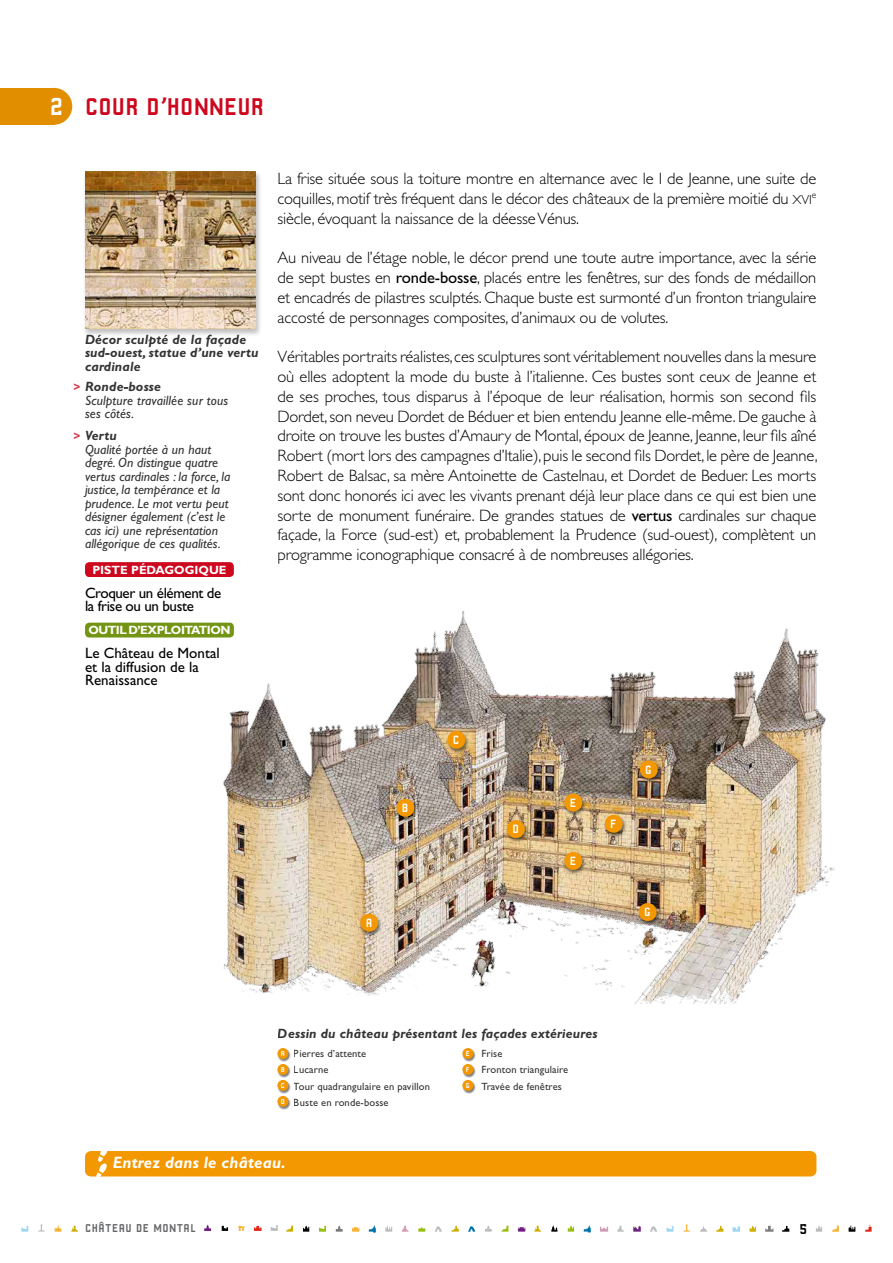
<style>
.page{position:relative;width:893px;height:1263px;background:#fff}
.page>*{position:absolute;margin:0;border:0;box-sizing:border-box;transform-origin:0 0}
.t1{font:25.5px "Robust CMN";letter-spacing:.01em;color:#cd071e}
.t2{font:300 16.5px/19.8px "Gill Sans";letter-spacing:-.01em;color:#000;text-align:justify}
.t3{font:italic 700 16.5px "Gill Sans";letter-spacing:.01em;color:#fff}
.t4{font:15px/13.5px "Gill Sans";color:#000}
.t5{font:15px/13.5px "Gill Sans";letter-spacing:-.025em;color:#000}
.t6{font:15px "Robust CMN";color:#000}
.t7{font:italic 13.5px/13.5px "Gill Sans";color:#000}
.t8{font:italic 700 13.5px/13.5px "Gill Sans";letter-spacing:.01em;color:#000}
.t9{font:12.6px "Robust CMN";color:#fff}
.t10{font:700 12px "Gill Sans";letter-spacing:-.04em;color:#fff}
.t11{font:700 12px "Gill Sans";color:#fff}
.t12{font:12px "Robust CMN";letter-spacing:.04em;color:#646567}
.t13{font:700 12px "Gill Sans";color:#cd071e}
.t14{font:10.5px/16.5px "Gill Sans";letter-spacing:.01em;color:#000}
.t15{font:7.65px/15.9px "Robust CMN";color:#fff;text-align:justify}
.s1{font-size:25.95px;color:#fff}
.s2{font-family:"Gill Sans Light SC800";font-weight:400;font-size:13.2px}
.s3{font-weight:400}
</style>
<div class="page">
<svg style="left:402px;top:1226px;width:7px;height:6px"></svg>
<svg style="left:286px;top:1225px;width:7px;height:7px"></svg>
<svg style="left:303px;top:1225px;width:6px;height:7px"></svg>
<svg style="left:352px;top:1227px;width:7px;height:5px"></svg>
<svg style="left:319px;top:1226px;width:7px;height:6px"></svg>
<svg style="left:832px;top:1225px;width:7px;height:7px"></svg>
<svg style="left:716px;top:1226px;width:7px;height:6px"></svg>
<svg style="left:865px;top:1224px;width:7px;height:8px"></svg>
<svg style="left:666px;top:1226px;width:8px;height:6px"></svg>
<svg style="left:732px;top:1225px;width:8px;height:7px"></svg>
<svg style="left:749px;top:1225px;width:7px;height:7px"></svg>
<svg style="left:849px;top:1225px;width:6px;height:7px"></svg>
<svg style="left:71px;top:1226px;width:7px;height:6px"></svg>
<svg style="left:55px;top:1225px;width:7px;height:7px"></svg>
<svg style="left:21px;top:1226px;width:7px;height:6px"></svg>
<svg style="left:568px;top:1225px;width:6px;height:6px"></svg>
<svg style="left:502px;top:1225px;width:6px;height:6px"></svg>
<svg style="left:518px;top:1227px;width:7px;height:4px"></svg>
<svg style="left:468px;top:1226px;width:7px;height:5px"></svg>
<svg style="left:633px;top:1225px;width:8px;height:6px"></svg>
<svg style="left:551px;top:1225px;width:6px;height:6px"></svg>
<svg style="left:451px;top:1226px;width:8px;height:5px"></svg>
<svg style="left:369px;top:1225px;width:7px;height:8px"></svg>
<svg style="left:584px;top:1225px;width:7px;height:8px"></svg>
<svg style="left:418px;top:1227px;width:7px;height:5px"></svg>
<svg style="left:684px;top:1223px;width:6px;height:9px"></svg>
<svg style="left:600px;top:1226px;width:8px;height:5px"></svg>
<svg style="left:534px;top:1226px;width:7px;height:5px"></svg>
<svg style="left:782px;top:1226px;width:7px;height:6px"></svg>
<svg style="left:336px;top:1225px;width:7px;height:7px"></svg>
<svg style="left:765px;top:1224px;width:8px;height:8px"></svg>
<svg style="left:385px;top:1225px;width:7px;height:7px"></svg>
<svg style="left:435px;top:1226px;width:7px;height:6px"></svg>
<svg style="left:700px;top:1225px;width:7px;height:7px"></svg>
<svg style="left:816px;top:1226px;width:6px;height:6px"></svg>
<svg style="left:485px;top:1225px;width:7px;height:6px"></svg>
<svg style="left:617px;top:1226px;width:7px;height:5px"></svg>
<svg style="left:650px;top:1226px;width:7px;height:5px"></svg>
<svg style="left:38px;top:1224px;width:7px;height:7px"></svg>
<svg style="left:222px;top:1226px;width:6px;height:5px"></svg>
<svg style="left:238px;top:1226px;width:7px;height:5px"></svg>
<svg style="left:254px;top:1225px;width:8px;height:6px"></svg>
<svg style="left:271px;top:1225px;width:7px;height:6px"></svg>
<div style="left:85px;top:1151px;width:731px;height:25px;background:#f39800;border-radius:6px"></div>
<svg style="left:95px;top:1151px;width:13px;height:26px"></svg>
<svg style="left:204px;top:1224px;width:7px;height:7px"></svg>
<div style="left:0;top:88px;width:54px;height:37px;background:#e18e00"></div>
<div style="left:35px;top:88px;width:37px;height:37px;background:#e18e00;border-radius:50%"></div>
<div style="left:85px;top:562px;width:149px;height:15px;background:#cd071e;border-radius:4px"></div>
<img style="left:176px;top:611px;width:659px;height:393px">
<div style="left:82px;top:170px;width:180px;height:167px;background:#000;opacity:.25"></div>
<img style="left:85px;top:171px;width:170px;height:157px">
<div style="left:395px;top:798px;width:24px;height:24px;background:#000;opacity:.5"></div>
<svg style="left:395px;top:798px;width:20px;height:20px"></svg>
<div style="left:446px;top:730px;width:24px;height:24px;background:#000;opacity:.5"></div>
<svg style="left:447px;top:730px;width:19px;height:20px"></svg>
<div style="left:359px;top:913px;width:24px;height:24px;background:#000;opacity:.5"></div>
<svg style="left:359px;top:913px;width:20px;height:19px"></svg>
<div style="left:637px;top:903px;width:24px;height:23px;background:#000;opacity:.5"></div>
<svg style="left:638px;top:902px;width:20px;height:20px"></svg>
<div style="left:638px;top:760px;width:24px;height:24px;background:#000;opacity:.5"></div>
<svg style="left:639px;top:760px;width:20px;height:19px"></svg>
<div style="left:563px;top:793px;width:24px;height:24px;background:#000;opacity:.5"></div>
<svg style="left:563px;top:793px;width:20px;height:19px"></svg>
<div style="left:563px;top:851px;width:24px;height:24px;background:#000;opacity:.5"></div>
<svg style="left:563px;top:851px;width:20px;height:20px"></svg>
<div style="left:505px;top:820px;width:24px;height:23px;background:#000;opacity:.5"></div>
<svg style="left:506px;top:819px;width:20px;height:20px"></svg>
<div style="left:603px;top:814px;width:24px;height:24px;background:#000;opacity:.5"></div>
<svg style="left:604px;top:814px;width:20px;height:20px"></svg>
<div style="left:277px;top:1048px;width:14px;height:14px;background:#000;opacity:.5"></div>
<div style="left:277px;top:1048px;width:11px;height:11px;background:#f39800;border-radius:50%"></div>
<div style="left:277px;top:1064px;width:14px;height:14px;background:#000;opacity:.5"></div>
<div style="left:277px;top:1064px;width:11px;height:11px;background:#f39800;border-radius:50%"></div>
<div style="left:277px;top:1080px;width:14px;height:14px;background:#000;opacity:.5"></div>
<div style="left:277px;top:1080px;width:11px;height:11px;background:#f39800;border-radius:50%"></div>
<div style="left:277px;top:1096px;width:14px;height:14px;background:#000;opacity:.5"></div>
<div style="left:277px;top:1096px;width:11px;height:11px;background:#f39800;border-radius:50%"></div>
<div style="left:462px;top:1048px;width:14px;height:14px;background:#000;opacity:.5"></div>
<div style="left:462px;top:1048px;width:11px;height:11px;background:#f39800;border-radius:50%"></div>
<div style="left:462px;top:1064px;width:14px;height:14px;background:#000;opacity:.5"></div>
<div style="left:462px;top:1064px;width:11px;height:11px;background:#f39800;border-radius:50%"></div>
<div style="left:462px;top:1080px;width:14px;height:14px;background:#000;opacity:.5"></div>
<div style="left:462px;top:1080px;width:11px;height:11px;background:#f39800;border-radius:50%"></div>
<div style="left:85px;top:623px;width:149px;height:14px;background:#749513;border-radius:4px"></div>
<h1 class="t1" style="left:50px;top:93px;width:216px"><span class="s1">2</span> COUR D’HONNEUR</h1>
<p class="t8" style="left:85px;top:333px;width:175px">Décor sculpté de la façade sud-ouest, statue d’une vertu cardinale</p>
<p class="t8" style="left:85px;top:380px;width:77px">Ronde-bosse</p>
<p class="t7" style="left:85px;top:393px;width:145px">Sculpture travaillée sur tous ses côtés.</p>
<p class="t13" style="left:73px;top:380px;width:9px">&gt;</p>
<p class="t8" style="left:85px;top:429px;width:33px">Vertu</p>
<p class="t7" style="left:85px;top:442px;width:147px">Qualité portée à un haut degré. On distingue quatre vertus cardinales : la force, la justice, la tempérance et la prudence. Le mot vertu peut désigner également (c’est le cas ici) une représentation allégorique de ces qualités.</p>
<p class="t13" style="left:73px;top:429px;width:9px">&gt;</p>
<p class="t11" style="left:92px;top:563px;width:136px">PISTE PÉDAGOGIQUE</p>
<p class="t5" style="left:85px;top:586px;width:138px">Croquer un élément de la frise ou un buste</p>
<p class="t10" style="left:88px;top:623px;width:144px">OUTIL D’EXPLOITATION</p>
<p class="t4" style="left:85px;top:647px;width:136px">Le Château de Montal et la diffusion de la<br>Renaissance</p>
<p class="t2" style="left:277px;top:169px;width:540px">La frise située sous la toiture montre en alternance avec le I de Jeanne, une suite de coquilles, motif très fréquent dans le décor des châteaux de la première moitié du <span class="s2">xvi</span><sup>e </sup>siècle, évoquant la naissance de la déesse Vénus.</p>
<p class="t2" style="left:277px;top:248px;width:540px">Au niveau de l’étage noble, le décor prend une toute autre importance, avec la série de sept bustes en <span class="s3">ronde-bosse</span>, placés entre les fenêtres, sur des fonds de médaillon et encadrés de pilastres sculptés. Chaque buste est surmonté d’un fronton triangulaire accosté de personnages composites, d’animaux ou de volutes.</p>
<p class="t2" style="left:277px;top:347px;width:542px">Véritables portraits réalistes, ces sculptures sont véritablement nouvelles dans la mesure où elles adoptent la mode du buste à l’italienne. Ces bustes sont ceux de Jeanne et de ses proches, tous disparus à l’époque de leur réalisation, hormis son second fils Dordet, son neveu Dordet de Béduer et bien entendu Jeanne elle-même. De gauche à droite on trouve les bustes d’Amaury de Montal, époux de Jeanne, Jeanne, leur fils aîné Robert (mort lors des campagnes d’Italie), puis le second fils Dordet, le père de Jeanne, Robert de Balsac, sa mère Antoinette de Castelnau, et Dordet de Beduer. Les morts sont donc honorés ici avec les vivants prenant déjà leur place dans ce qui est bien une sorte de monument funéraire. De grandes statues de <span class="s3">vertus</span> cardinales sur chaque façade, la Force (sud-est) et, probablement la Prudence (sud-ouest), complètent un programme iconographique consacré à de nombreuses allégories.</p>
<p class="t9" style="left:402px;top:801px;width:8px">B</p>
<p class="t9" style="left:366px;top:915px;width:8px">A</p>
<p class="t9" style="left:453px;top:733px;width:8px">C</p>
<p class="t9" style="left:512px;top:822px;width:8px">D</p>
<p class="t9" style="left:570px;top:795px;width:8px">E</p>
<p class="t9" style="left:570px;top:854px;width:8px">E</p>
<p class="t9" style="left:610px;top:817px;width:8px">F</p>
<p class="t9" style="left:645px;top:762px;width:8px">G</p>
<p class="t9" style="left:644px;top:905px;width:8px">G</p>
<p class="t8" style="left:278px;top:1026px;width:321px">Dessin du château présentant les façades extérieures</p>
<p class="t14" style="left:294px;top:1045px;width:138px">Pierres d’attente<br>Lucarne<br>Tour quadrangulaire en pavillon<br>Buste en ronde-bosse</p>
<p class="t14" style="left:481px;top:1045px;width:88px">Frise<br>Fronton triangulaire<br>Travée de fenêtres</p>
<p class="t15" style="left:281px;top:1045px;width:5px">A B C D</p>
<p class="t15" style="left:466px;top:1045px;width:5px">E F G</p>
<p class="t3" style="left:113px;top:1153px;width:174px">Entrez dans le château.</p>
<p class="t12" style="left:85px;top:1221px;width:112px">CHÂTEAU DE MONTAL</p>
<p class="t6" style="left:799px;top:1220px;width:9px">5</p>
</div>
